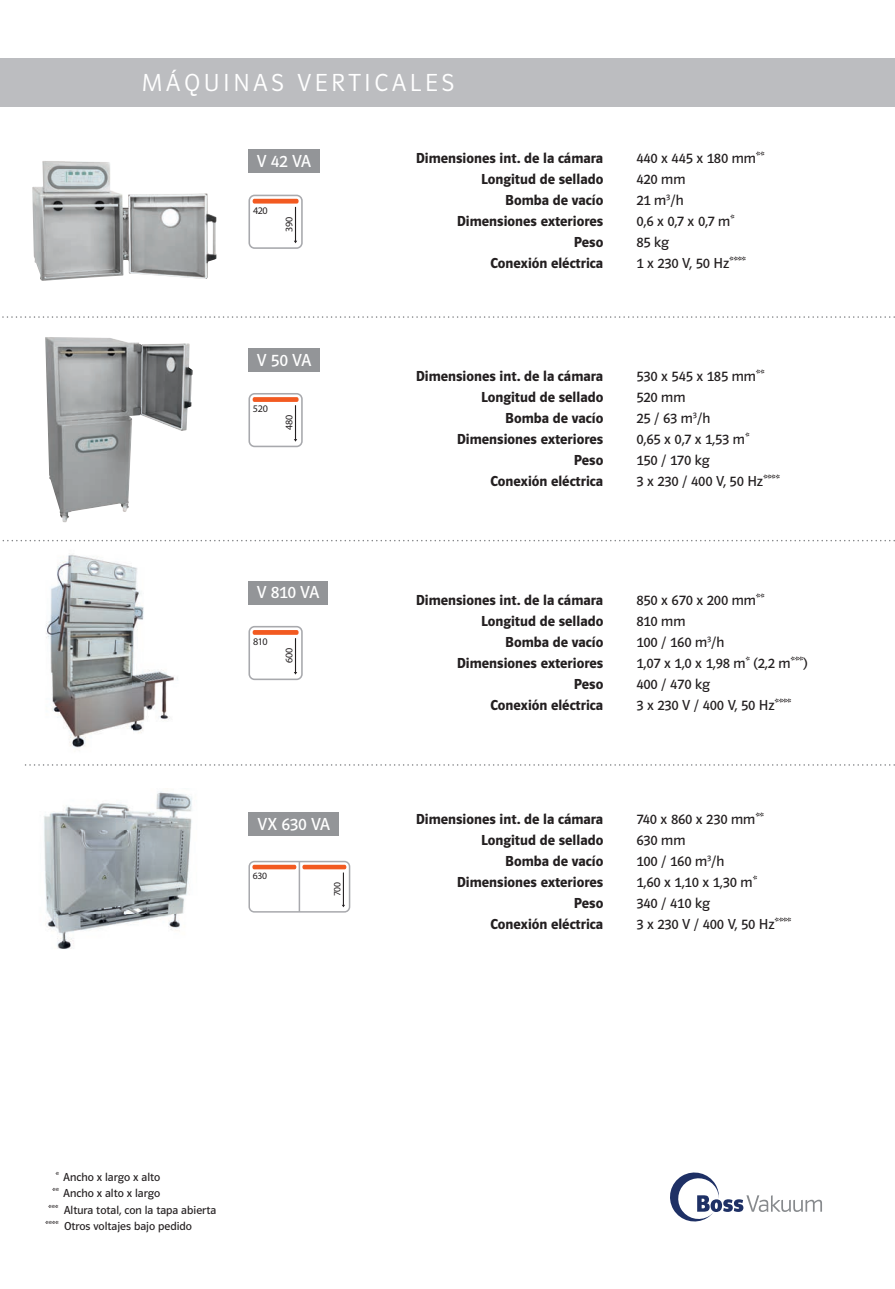
<style>
.page{position:relative;width:895px;height:1289px;background:#fff}
.page>*{position:absolute;margin:0;border:0;box-sizing:border-box;transform-origin:0 0}
.t1{font:25.5px "Polo 11 Leicht";letter-spacing:.14em;color:#fff}
.t2{font:18px "Polo 11 Buch";letter-spacing:-.015em;color:#fff}
.t3{font:15px "Polo 11 Halbfett";color:#231f20}
.t4{font:15px "Polo 11 Buch";color:#231f20}
.t5{font:12px "Polo 11 Buch";color:#231f20}
.t6{font:10.2px "Myriad Pro";letter-spacing:-.025em;color:#231f20}
.t7{font:9.6px "Myriad Pro";letter-spacing:-.025em;color:#231f20}
</style>
<div class="page">
<div style="left:0;top:58px;width:894px;height:48px;background:#bcbdc0"></div>
<svg style="left:670px;top:1172px;width:151px;height:49px"></svg>
<svg style="left:2px;top:316px;width:892px;height:2px"></svg>
<svg style="left:2px;top:540px;width:892px;height:1px"></svg>
<svg style="left:25px;top:764px;width:869px;height:1px"></svg>
<div style="left:248px;top:149px;width:71px;height:24px;background:#939598"></div>
<img style="left:32px;top:161px;width:184px;height:120px">
<svg style="left:248px;top:195px;width:55px;height:54px"></svg>
<div style="left:248px;top:348px;width:72px;height:24px;background:#939598"></div>
<div style="left:248px;top:581px;width:80px;height:23px;background:#939598"></div>
<div style="left:248px;top:812px;width:91px;height:24px;background:#939598"></div>
<img style="left:45px;top:337px;width:147px;height:185px">
<img style="left:46px;top:554px;width:132px;height:194px">
<img style="left:44px;top:791px;width:148px;height:158px">
<svg style="left:248px;top:393px;width:55px;height:54px"></svg>
<svg style="left:248px;top:626px;width:55px;height:54px"></svg>
<svg style="left:248px;top:860px;width:102px;height:52px"></svg>
<hr style="left:298px;top:861px;width:2px;height:50px;background:#a8a9ad">
<h1 class="t1" style="left:142px;top:69px;width:314px">MÁQUINAS VERTICALES</h1>
<p class="t2" style="left:257px;top:151px;width:56px">V 42 VA</p>
<p class="t6" style="left:253px;top:204px;width:16px">420</p>
<p class="t6" style="left:282px;top:232px;width:17px;rotate:-90deg">390</p>
<p class="t2" style="left:257px;top:350px;width:56px">V 50 VA</p>
<p class="t6" style="left:253px;top:402px;width:16px">520</p>
<p class="t6" style="left:282px;top:430px;width:17px;rotate:-90deg">480</p>
<p class="t2" style="left:257px;top:582px;width:64px">V 810 VA</p>
<p class="t6" style="left:253px;top:635px;width:16px">810</p>
<p class="t6" style="left:282px;top:663px;width:17px;rotate:-90deg">600</p>
<p class="t2" style="left:257px;top:814px;width:74px">VX 630 VA</p>
<p class="t7" style="left:252px;top:870px;width:16px">630</p>
<p class="t7" style="left:331px;top:896px;width:16px;rotate:-90deg">700</p>
<p class="t3" style="left:415px;top:149px;width:189px">Dimensiones int. de la cámara</p>
<p class="t4" style="left:636px;top:150px;width:129px">440 x 445 x 180 mm**</p>
<p class="t3" style="left:481px;top:170px;width:124px">Longitud de sellado</p>
<p class="t4" style="left:636px;top:171px;width:51px">420 mm</p>
<p class="t3" style="left:505px;top:191px;width:100px">Bomba de vacío</p>
<p class="t4" style="left:636px;top:192px;width:49px">21 m<sup>3</sup>/h</p>
<p class="t3" style="left:456px;top:212px;width:148px">Dimensiones exteriores</p>
<p class="t4" style="left:636px;top:213px;width:99px">0,6 x 0,7 x 0,7 m*</p>
<p class="t3" style="left:573px;top:233px;width:31px">Peso</p>
<p class="t4" style="left:636px;top:234px;width:34px">85 kg</p>
<p class="t3" style="left:490px;top:254px;width:114px">Conexión eléctrica</p>
<p class="t4" style="left:636px;top:255px;width:111px">1 x 230 V, 50 Hz****</p>
<p class="t3" style="left:415px;top:367px;width:189px">Dimensiones int. de la cámara</p>
<p class="t4" style="left:636px;top:367px;width:129px">530 x 545 x 185 mm**</p>
<p class="t3" style="left:481px;top:388px;width:124px">Longitud de sellado</p>
<p class="t4" style="left:636px;top:388px;width:51px">520 mm</p>
<p class="t3" style="left:505px;top:409px;width:100px">Bomba de vacío</p>
<p class="t4" style="left:636px;top:409px;width:75px">25 / 63 m<sup>3</sup>/h</p>
<p class="t3" style="left:456px;top:430px;width:148px">Dimensiones exteriores</p>
<p class="t4" style="left:636px;top:430px;width:114px">0,65 x 0,7 x 1,53 m*</p>
<p class="t3" style="left:573px;top:451px;width:31px">Peso</p>
<p class="t4" style="left:636px;top:451px;width:75px">150 / 170 kg</p>
<p class="t3" style="left:490px;top:472px;width:114px">Conexión eléctrica</p>
<p class="t4" style="left:636px;top:472px;width:145px">3 x 230 / 400 V, 50 Hz****</p>
<p class="t3" style="left:415px;top:592px;width:189px">Dimensiones int. de la cámara</p>
<p class="t4" style="left:636px;top:592px;width:129px">850 x 670 x 200 mm**</p>
<p class="t3" style="left:481px;top:613px;width:124px">Longitud de sellado</p>
<p class="t4" style="left:636px;top:613px;width:51px">810 mm</p>
<p class="t3" style="left:505px;top:634px;width:100px">Bomba de vacío</p>
<p class="t4" style="left:636px;top:634px;width:90px">100 / 160 m<sup>3</sup>/h</p>
<p class="t3" style="left:456px;top:655px;width:148px">Dimensiones exteriores</p>
<p class="t4" style="left:636px;top:655px;width:172px">1,07 x 1,0 x 1,98 m* (2,2 m***)</p>
<p class="t3" style="left:573px;top:676px;width:31px">Peso</p>
<p class="t4" style="left:636px;top:676px;width:75px">400 / 470 kg</p>
<p class="t3" style="left:490px;top:697px;width:114px">Conexión eléctrica</p>
<p class="t4" style="left:636px;top:697px;width:156px">3 x 230 V / 400 V, 50 Hz****</p>
<p class="t3" style="left:415px;top:811px;width:189px">Dimensiones int. de la cámara</p>
<p class="t4" style="left:636px;top:811px;width:129px">740 x 860 x 230 mm**</p>
<p class="t3" style="left:481px;top:832px;width:124px">Longitud de sellado</p>
<p class="t4" style="left:636px;top:832px;width:51px">630 mm</p>
<p class="t3" style="left:505px;top:853px;width:100px">Bomba de vacío</p>
<p class="t4" style="left:636px;top:853px;width:90px">100 / 160 m<sup>3</sup>/h</p>
<p class="t3" style="left:456px;top:874px;width:148px">Dimensiones exteriores</p>
<p class="t4" style="left:636px;top:874px;width:122px">1,60 x 1,10 x 1,30 m*</p>
<p class="t3" style="left:573px;top:895px;width:31px">Peso</p>
<p class="t4" style="left:636px;top:895px;width:75px">340 / 410 kg</p>
<p class="t3" style="left:490px;top:916px;width:114px">Conexión eléctrica</p>
<p class="t4" style="left:636px;top:916px;width:156px">3 x 230 V / 400 V, 50 Hz****</p>
<p class="t5" style="left:55px;top:1170px;width:106px">* Ancho x largo x alto</p>
<p class="t5" style="left:52px;top:1186px;width:110px">** Ancho x alto x largo</p>
<p class="t5" style="left:48px;top:1203px;width:170px">*** Altura total, con la tapa abierta</p>
<p class="t5" style="left:45px;top:1219px;width:148px">**** Otros voltajes bajo pedido</p>
</div>
